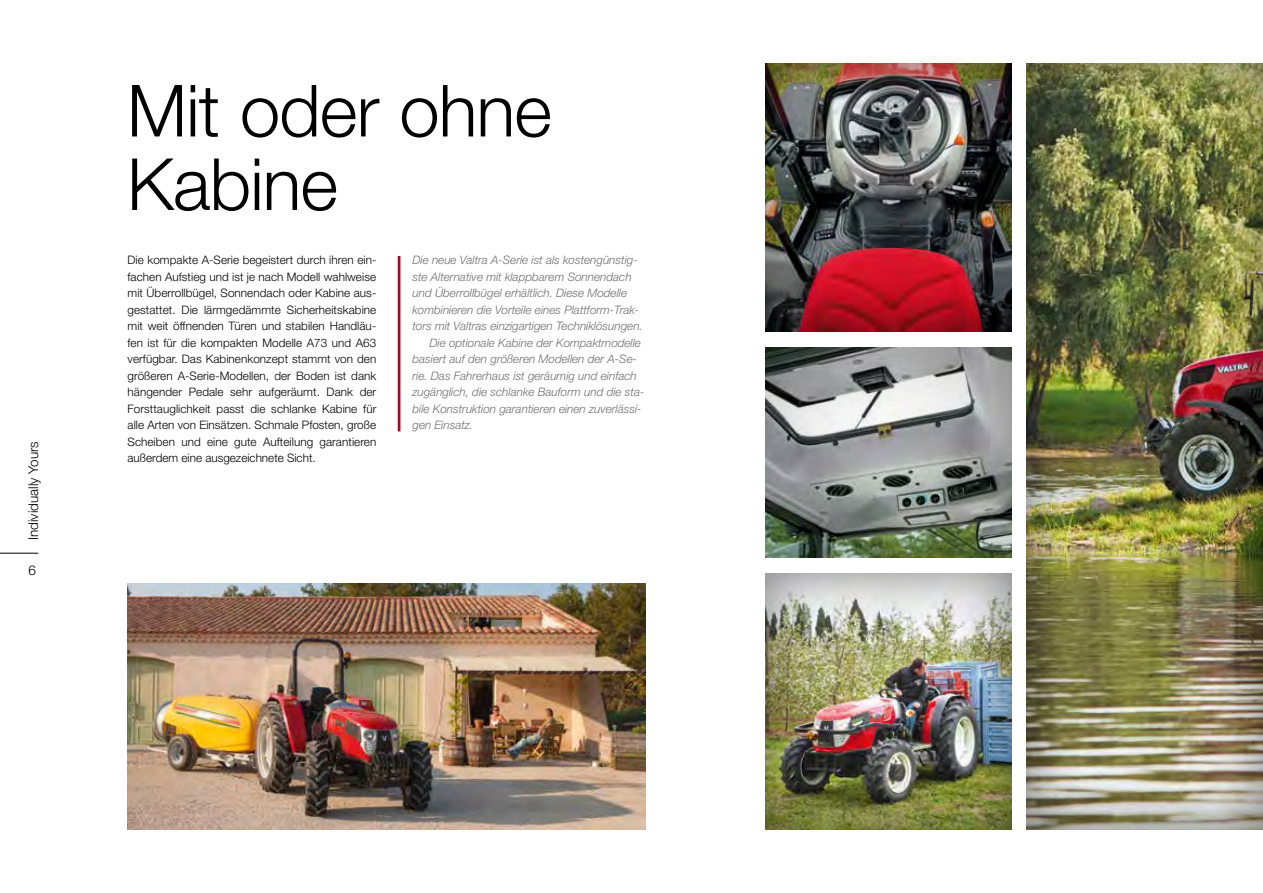
<style>
.page{position:relative;width:1263px;height:893px;background:#fff}
.page>*{position:absolute;margin:0;border:0;box-sizing:border-box;transform-origin:0 0}
.t1{font:300 72px/73.5px "Helvetica Neue LT Std";letter-spacing:-.01em;color:#000}
.t2{font:300 13.5px "Helvetica Neue LT Std";color:#000}
.t3{font:300 11.7px/16.5px "Helvetica Neue LT Std";color:#000;text-align:justify}
.t4{font:italic 300 11.7px "Helvetica Neue LT Std";color:#706f6f}
</style>
<div class="page">
<hr style="left:0;top:553px;width:38px;height:1px;background:#000">
<div style="left:764px;top:63px;width:248px;height:269px;background:#000;opacity:.5"></div>
<div style="left:765px;top:572px;width:247px;height:258px;background:#000;opacity:.5"></div>
<div style="left:396px;top:254px;width:6px;height:178px;background:#000;opacity:.25"></div>
<div style="left:765px;top:346px;width:248px;height:213px;background:#000;opacity:.25"></div>
<div style="left:1026px;top:64px;width:237px;height:766px;background:#000;opacity:.5"></div>
<img style="left:128px;top:583px;width:518px;height:246px">
<p class="t2" style="left:25px;top:540px;width:100px;rotate:-90deg">Individually Yours</p>
<p class="t2" style="left:29px;top:562px;width:9px">6</p>
<h1 class="t1" style="left:127px;top:73px;width:426px">Mit oder ohne<br>Kabine</h1>
<p class="t3" style="left:128px;top:252px;width:250px">Die kompakte A-Serie begeistert durch ihren ein&shy;fachen Aufstieg und ist je nach Modell wahlweise mit Überrollbügel, Sonnendach oder Kabine aus&shy;gestattet. Die lärmgedämmte Sicherheitskabine mit weit öffnenden Türen und stabilen Handläu&shy;fen ist für die kompakten Modelle A73 und A63 verfügbar. Das Kabinenkonzept stammt von den größeren A-Serie-Modellen, der Boden ist dank hängender Pedale sehr aufgeräumt. Dank der Forsttauglichkeit passt die schlanke Kabine für alle Arten von Einsätzen. Schmale Pfosten, große Scheiben und eine gute Aufteilung garantieren außerdem eine ausgezeichnete Sicht.</p>
<p class="t4" style="left:412px;top:253px;width:227px">Die neue Valtra A-Serie ist als kostengünstig-</p>
<p class="t4" style="left:412px;top:270px;width:221px">ste Alternative mit klappbarem Sonnendach</p>
<p class="t4" style="left:412px;top:286px;width:216px">und Überrollbügel erhältlich. Diese Modelle</p>
<p class="t4" style="left:412px;top:303px;width:228px">kombinieren die Vorteile eines Plattform-Trak-</p>
<p class="t4" style="left:412px;top:319px;width:232px">tors mit Valtras einzigartigen Techniklösungen.</p>
<p class="t4" style="left:429px;top:336px;width:213px">Die optionale Kabine der Kompaktmodelle</p>
<p class="t4" style="left:412px;top:352px;width:226px">basiert auf den größeren Modellen der A-Se-</p>
<p class="t4" style="left:412px;top:369px;width:226px">rie. Das Fahrerhaus ist geräumig und einfach</p>
<p class="t4" style="left:412px;top:385px;width:233px">zugänglich, die schlanke Bauform und die sta-</p>
<p class="t4" style="left:412px;top:402px;width:231px">bile Konstruktion garantieren einen zuverlässi-</p>
<p class="t4" style="left:412px;top:418px;width:62px">gen Einsatz.</p>
</div>
